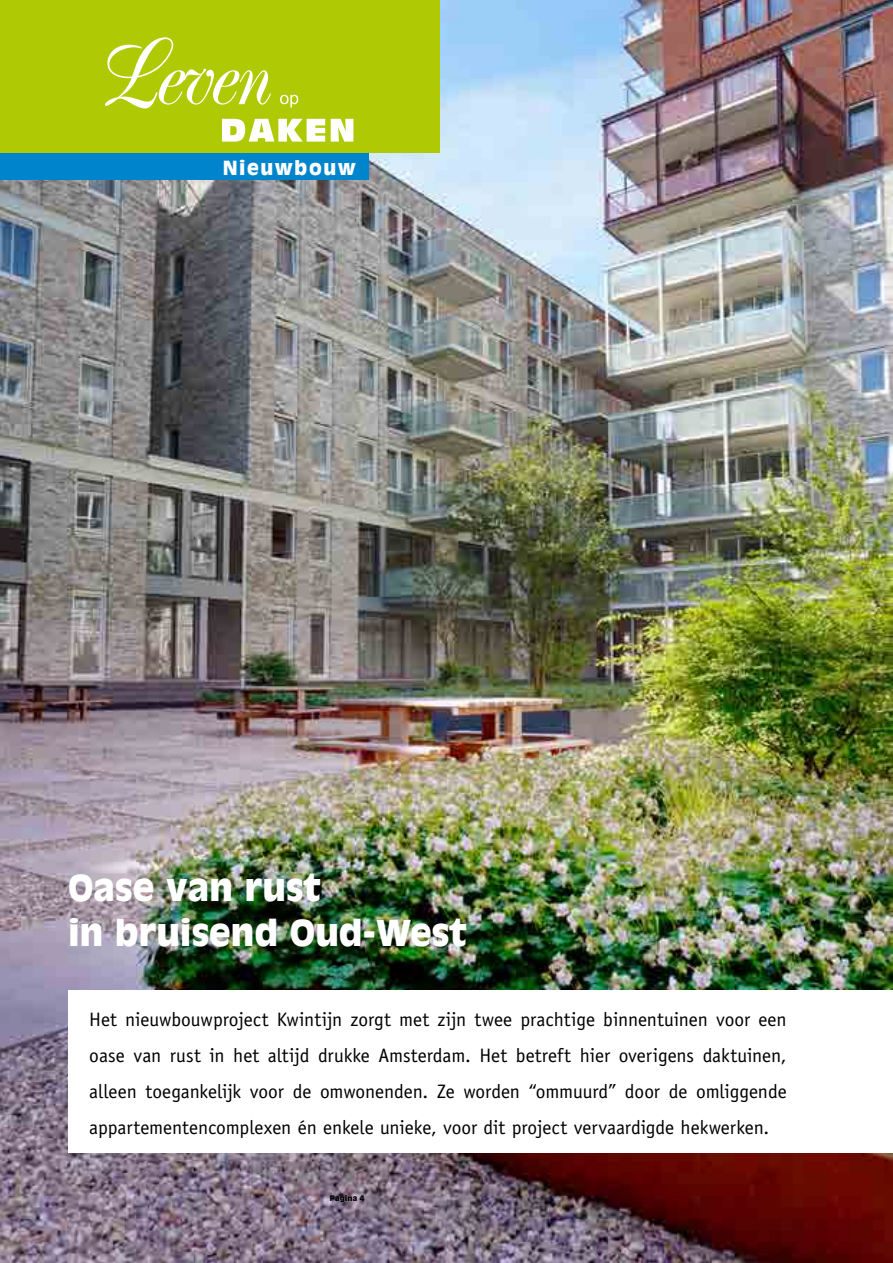
<style>
.page{position:relative;width:893px;height:1263px;background:#fff}
.page>*{position:absolute;margin:0;border:0;box-sizing:border-box;transform-origin:0 0}
.t1{font:900 35.25px/45px "Antique Olive";color:#fff}
.t2{font:19.5px/36px "Officina Sans";letter-spacing:-.005em;color:#000;text-align:justify}
.t3{font:900 19.2px "Antique Olive";letter-spacing:.08em;color:#fff}
.t4{font:900 7.5px "Antique Olive";letter-spacing:.025em;color:#000}
</style>
<div class="page">
<img style="left:0;top:0;width:893px;height:1263px">
<div style="left:0;top:0;width:440px;height:153px;background:#afca05"></div>
<svg style="left:105px;top:37px;width:166px;height:71px"></svg>
<svg style="left:222px;top:119px;width:131px;height:23px"></svg>
<svg style="left:280px;top:95px;width:18px;height:13px"></svg>
<div style="left:0;top:153px;width:369px;height:27px;background:#0085cd"></div>
<div style="left:68px;top:990px;width:825px;height:162px;background:#fff"></div>
<p class="t3" style="left:223px;top:156px;width:135px">Nieuwbouw</p>
<h1 class="t1" style="left:68px;top:864px;width:401px">Oase van rust<br>in bruisend Oud-West</h1>
<p class="t2" style="left:89px;top:1001px;width:699px">Het nieuwbouwproject Kwintijn zorgt met zijn twee prachtige binnentuinen voor een oase van rust in het altijd drukke Amsterdam. Het betreft hier overigens daktuinen, alleen toegankelijk voor de omwonenden. Ze worden “ommuurd” door de omliggende appartementencomplexen én enkele unieke, voor dit project vervaardigde hekwerken.</p>
<p class="t4" style="left:330px;top:1194px;width:36px">Pagina 4</p>
</div>
